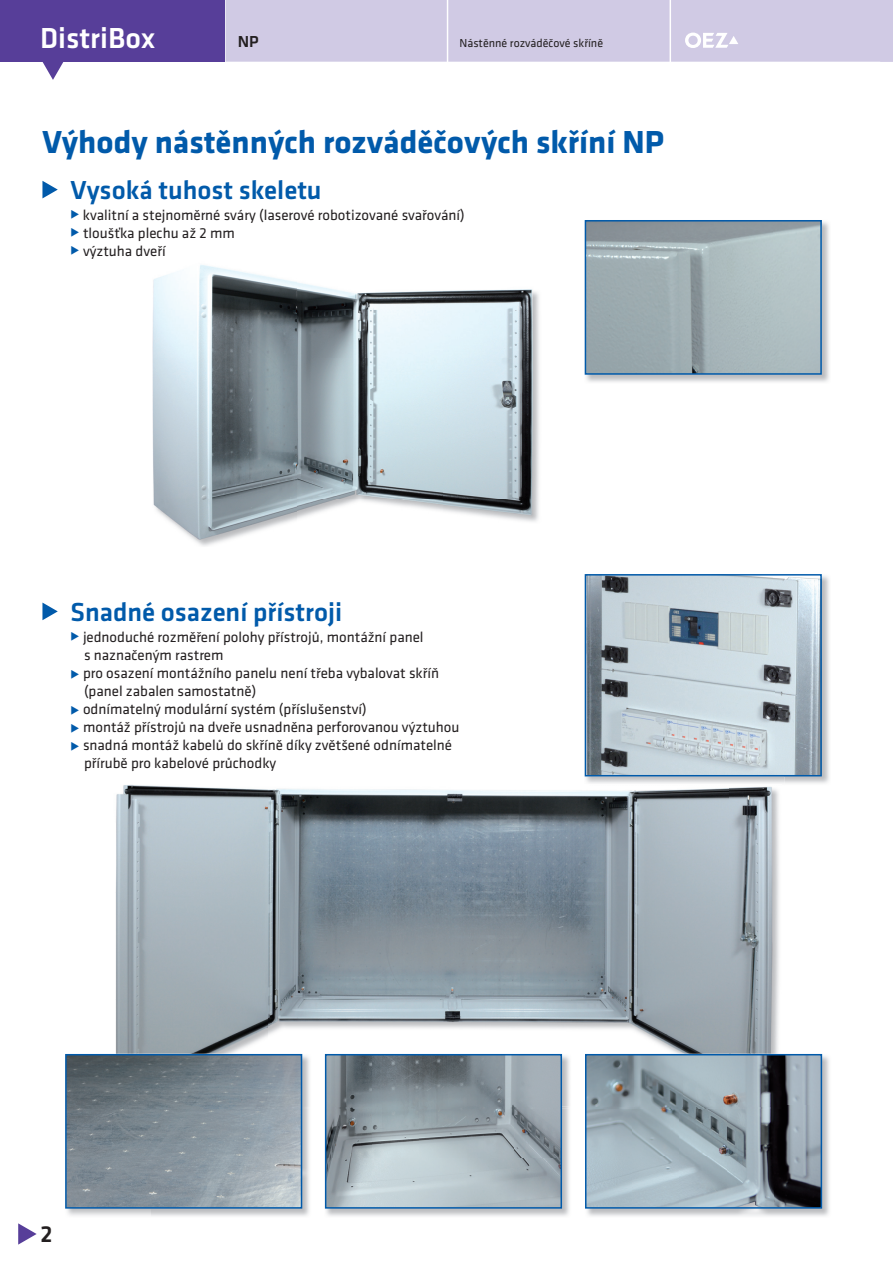
<style>
.page{position:relative;width:893px;height:1263px;background:#fff}
.page>*{position:absolute;margin:0;border:0;box-sizing:border-box;transform-origin:0 0}
.t1{font:700 33px "Klavika";color:#015aaa}
.t2{font:500 30px "Klavika";color:#fff}
.t3{font:500 27px "Klavika";color:#015aaa}
.t4{font:500 24px "Klavika";color:#231f20}
.t5{font:500 16.5px "Klavika";color:#231f20}
.t6{font:15px/18px "Klavika";color:#231f20}
.t7{font:12px "Klavika";color:#231f20}
</style>
<div class="page">
<img style="left:153px;top:281px;width:386px;height:265px">
<img style="left:153px;top:265px;width:141px;height:40px">
<img style="left:442px;top:281px;width:97px;height:24px">
<img style="left:152px;top:328px;width:1px;height:110px">
<svg style="left:42px;top:181px;width:16px;height:17px"></svg>
<svg style="left:42px;top:603px;width:16px;height:17px"></svg>
<img style="left:584px;top:220px;width:245px;height:162px">
<img style="left:588px;top:223px;width:231px;height:149px">
<div style="left:585px;top:220px;width:237px;height:155px;border:2px solid #015aaa"></div>
<div style="left:0;top:0;width:224px;height:62px;background:#573e99"></div>
<svg style="left:42px;top:62px;width:22px;height:18px"></svg>
<svg style="left:18px;top:1223px;width:19px;height:22px"></svg>
<div style="left:226px;top:0;width:667px;height:62px;background:#d0cae4"></div>
<img style="left:730px;top:786px;width:50px;height:268px">
<img style="left:115px;top:785px;width:615px;height:214px">
<img style="left:115px;top:999px;width:154px;height:55px">
<img style="left:269px;top:999px;width:461px;height:55px">
<img style="left:67px;top:1108px;width:242px;height:108px">
<img style="left:67px;top:1210px;width:83px;height:6px">
<img style="left:302px;top:1054px;width:8px;height:53px">
<img style="left:68px;top:1057px;width:231px;height:149px">
<img style="left:115px;top:1107px;width:184px;height:1px">
<div style="left:65px;top:1054px;width:237px;height:155px;border:2px solid #015aaa"></div>
<img style="left:584px;top:574px;width:245px;height:210px">
<img style="left:584px;top:785px;width:146px;height:1px">
<img style="left:588px;top:577px;width:231px;height:196px">
<div style="left:585px;top:574px;width:237px;height:202px;border:2px solid #015aaa"></div>
<img style="left:324px;top:1054px;width:246px;height:162px">
<img style="left:328px;top:1057px;width:231px;height:149px">
<div style="left:325px;top:1054px;width:237px;height:155px;border:2px solid #015aaa"></div>
<img style="left:587px;top:1054px;width:242px;height:162px">
<img style="left:781px;top:1057px;width:38px;height:49px">
<img style="left:588px;top:1106px;width:231px;height:100px">
<img style="left:588px;top:1057px;width:193px;height:51px">
<div style="left:585px;top:1054px;width:237px;height:155px;border:2px solid #015aaa"></div>
<h2 class="t2" style="left:40px;top:20px;width:116px">DistriBox</h2>
<p class="t5" style="left:238px;top:32px;width:22px">NP</p>
<p class="t7" style="left:459px;top:36px;width:145px">Nástěnné rozváděčové skříně</p>
<h1 class="t1" style="left:42px;top:122px;width:623px">Výhody nástěnných rozváděčových skříní NP</h1>
<h3 class="t3" style="left:71px;top:174px;width:253px">Vysoká tuhost skeletu</h3>
<p class="t6" style="left:83px;top:206px;width:383px">kvalitní a stejnoměrné sváry (laserové robotizované svařování) tloušťka plechu až 2 mm<br>výztuha dveří</p>
<h3 class="t3" style="left:71px;top:596px;width:273px">Snadné osazení přístroji</h3>
<p class="t6" style="left:83px;top:628px;width:378px">jednoduché rozměření polohy přístrojů, montážní panel<br>s naznačeným rastrem<br>pro osazení montážního panelu není třeba vybalovat skříň (panel zabalen samostatně)<br>odnímatelný modulární systém (příslušenství)<br>montáž přístrojů na dveře usnadněna perforovanou výztuhou snadná montáž kabelů do skříně díky zvětšené odnímatelné přírubě pro kabelové průchodky</p>
<h3 class="t4" style="left:41px;top:1219px;width:14px">2</h3>
</div>
